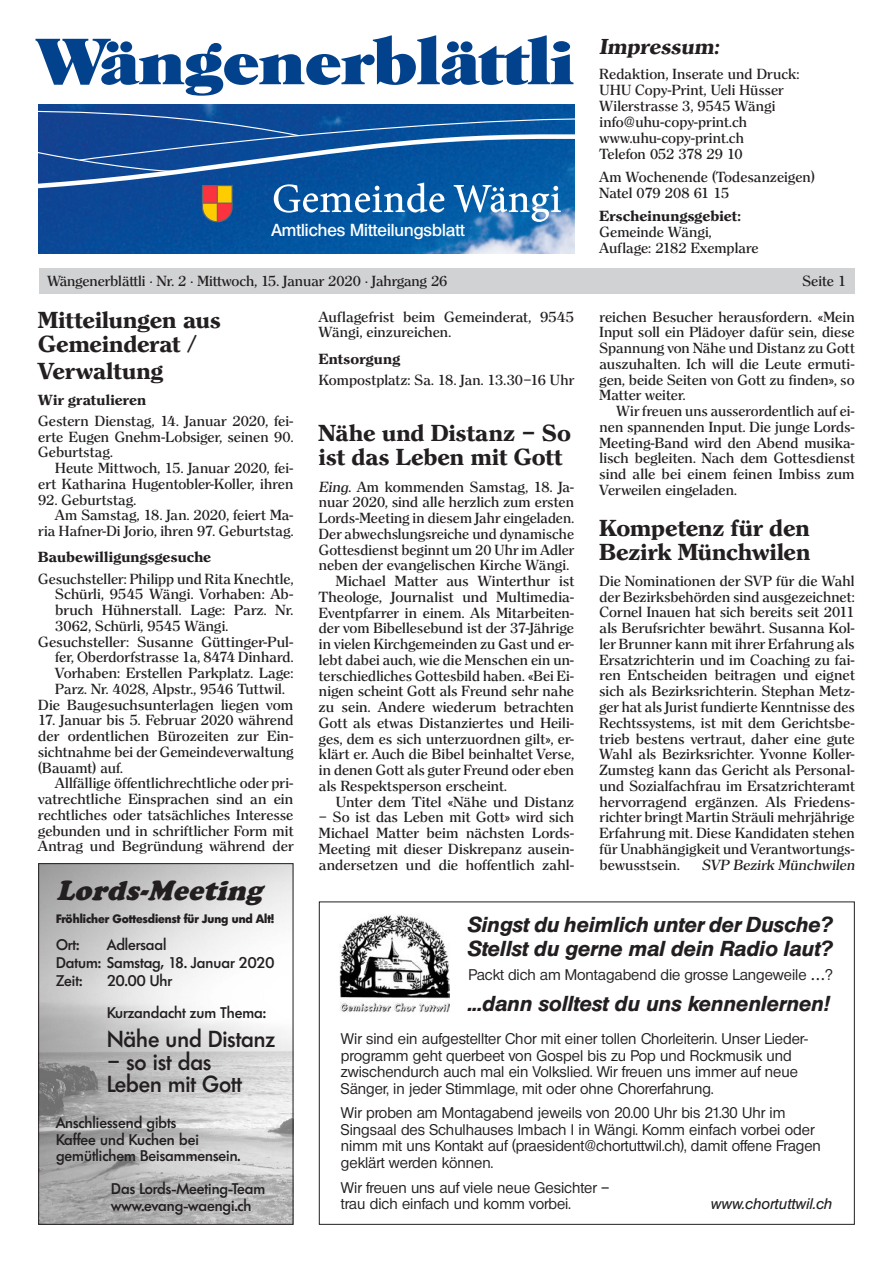
<style>
.page{position:relative;width:893px;height:1263px;background:#fff}
.page>*{position:absolute;margin:0;border:0;box-sizing:border-box;transform-origin:0 0}
.t1{font:800 63px "Horsham";color:#02428c}
.t2{font:italic 900 28.35px "Cooper";color:#231f20}
.t3{font:700 22.5px/24px "Clerface";color:#231f20}
.t4{font:500 22.5px/22.5px "Limerick";color:#231f20;scale:.96 1}
.t5{font:italic 700 21px/24px "Olympia";color:#231f20}
.t6{font:italic 700 21px "Clerface";letter-spacing:.005em;color:#231f20}
.t7{font:600 16.8px "Olympia";color:#fff}
.t8{font:500 15px/16.5px "Olympia";color:#231f20}
.t9{font:500 15px/16.5px "Limerick";color:#231f20}
.t10{font:italic 500 15px "Olympia";color:#231f20}
.t11{font:500 14.25px/15.8px "Clerface";letter-spacing:.01em;color:#231f20;text-align:justify}
.t12{font:700 14.25px "Clerface";letter-spacing:.015em;color:#231f20}
.t13{font:italic 500 14.25px "Clerface";letter-spacing:.01em;color:#231f20}
.t14{font:800 11.85px "Limerick";color:#231f20}
.s1{font-style:italic}
</style>
<div class="page">
<div style="left:39px;top:268px;width:816px;height:25px;background:#d1d2d4"></div>
<img style="left:38px;top:222px;width:536px;height:31px">
<svg style="left:38px;top:104px;width:536px;height:118px;background:#235fa2"></svg>
<img style="left:340px;top:915px;width:109px;height:97px">
<img style="left:40px;top:865px;width:251px;height:358px">
<div style="left:38px;top:863px;width:255px;height:362px;border:1px solid #231f20"></div>
<h1 class="t1" style="left:38px;top:22px;width:537px">Wängenerblättli</h1>
<p class="t7" style="left:271px;top:220px;width:195px">Amtliches Mitteilungsblatt</p>
<h3 class="t6" style="left:600px;top:34px;width:121px">Impressum:</h3>
<p class="t11" style="left:600px;top:66px;width:201px;text-align:left">Redaktion, Inserate und Druck:<br>UHU Copy-Print, Ueli Hüsser<br>Wilerstrasse 3, 9545 Wängi info@uhu-copy-print.ch www.uhu-copy-print.ch<br>Telefon 052 378 29 10</p>
<p class="t11" style="left:600px;top:169px;width:217px">Am Wochenende (Todesanzeigen)<br>Natel 079 208 61 15</p>
<p class="t12" style="left:600px;top:207px;width:143px">Erscheinungsgebiet:</p>
<p class="t11" style="left:600px;top:224px;width:161px">Gemeinde Wängi,<br>Auflage: 2182 Exemplare</p>
<p class="t11" style="left:48px;top:273px;width:401px">Wängenerblättli • Nr. 2 • Mittwoch, 15. Januar 2020 • Jahrgang 26</p>
<p class="t11" style="left:803px;top:273px;width:45px">Seite 1</p>
<h3 class="t3" style="left:38px;top:308px;width:184px">Mitteilungen aus<br>Gemeinderat /</h3>
<h3 class="t3" style="left:38px;top:359px;width:126px">Verwaltung</h3>
<p class="t12" style="left:38px;top:391px;width:109px">Wir gratulieren</p>
<p class="t11" style="left:38px;top:413px;width:257px">Gestern Dienstag, 14. Januar 2020, fei&shy;erte Eugen Gnehm-Lobsiger, seinen 90.<br>Geburtstag.</p>
<p class="t11" style="left:38px;top:460px;width:257px;text-align:right">Heute Mittwoch, 15. Januar 2020, fei&shy;ert Katharina Hugentobler-Koller, ihren</p>
<p class="t11" style="left:38px;top:492px;width:99px">92. Geburtstag.</p>
<p class="t11" style="left:55px;top:508px;width:240px">Am Samstag, 18. Jan. 2020, feiert Ma-</p>
<p class="t11" style="left:38px;top:523px;width:257px">ria Hafner-Di Jorio, ihren 97. Geburtstag.</p>
<p class="t12" style="left:38px;top:549px;width:174px">Baubewilligungsgesuche</p>
<p class="t11" style="left:38px;top:571px;width:257px">Gesuchsteller: Philipp und Rita Knechtle,</p>
<p class="t11" style="left:55px;top:586px;width:240px">Schürli, 9545 Wängi. Vorhaben: Ab-</p>
<p class="t11" style="left:55px;top:602px;width:240px">bruch Hühnerstall. Lage: Parz. Nr.</p>
<p class="t11" style="left:55px;top:618px;width:175px">3062, Schürli, 9545 Wängi.</p>
<p class="t11" style="left:38px;top:634px;width:257px">Gesuchsteller: Susanne Güttinger-Pul-</p>
<p class="t11" style="left:55px;top:649px;width:240px">fer, Oberdorfstrasse 1a, 8474 Dinhard.</p>
<p class="t11" style="left:55px;top:665px;width:240px">Vorhaben: Erstellen Parkplatz. Lage:</p>
<p class="t11" style="left:55px;top:681px;width:231px">Parz. Nr. 4028, Alpstr., 9546 Tuttwil.</p>
<p class="t11" style="left:38px;top:697px;width:257px">Die Baugesuchsunterlagen liegen vom</p>
<p class="t11" style="left:38px;top:712px;width:257px">17. Januar bis 5. Februar 2020 während der ordentlichen Bürozeiten zur Ein&shy;sichtnahme bei der Gemeindeverwaltung (Bauamt) auf.</p>
<p class="t11" style="left:38px;top:775px;width:257px;text-indent:17px">Allfällige öffentlichrechtliche oder pri&shy;vatrechtliche Einsprachen sind an ein rechtliches oder tatsächliches Interesse gebunden und in schriftlicher Form mit Antrag und Begründung während der</p>
<h2 class="t2" style="left:56px;top:874px;width:216px">Lords-Meeting</h2>
<p class="t14" style="left:56px;top:911px;width:220px">Fröhlicher Gottesdienst für Jung und Alt!</p>
<p class="t9" style="left:56px;top:936px;width:25px">Ort:</p>
<p class="t9" style="left:56px;top:936px;width:220px;line-height:18px;text-indent:51px">Adlersaal<br>Datum: Samstag, 18. Januar 2020<br>Zeit:</p>
<p class="t9" style="left:107px;top:965px;width:160px;line-height:31.5px">20.00 Uhr<br>Kurzandacht zum Thema:</p>
<h3 class="t4" style="left:107px;top:1028px;width:177px">Nähe und Distanz</h3>
<h3 class="t4" style="left:107px;top:1050px;width:142px">– so ist das<br>Leben mit Gott</h3>
<p class="t9" style="left:56px;top:1115px;width:186px">Anschliessend gibts<br>Kaffee und Kuchen bei gemütlichem Beisammensein.</p>
<p class="t9" style="left:111px;top:1181px;width:155px">Das Lords-Meeting-Team www.evang-waengi.ch</p>
<p class="t11" style="left:319px;top:309px;width:257px">Auflagefrist beim Gemeinderat, 9545<br>Wängi, einzureichen.</p>
<p class="t12" style="left:319px;top:350px;width:83px">Entsorgung</p>
<p class="t11" style="left:319px;top:372px;width:257px">Kompostplatz: Sa. 18. Jan. 13.30–16 Uhr</p>
<h3 class="t3" style="left:319px;top:421px;width:254px">Nähe und Distanz – So ist das Leben mit Gott</h3>
<p class="t11" style="left:319px;top:479px;width:257px"><span class="s1">Eing</span>. Am kommenden Samstag, 18. Ja-</p>
<p class="t11" style="left:319px;top:494px;width:257px">nuar 2020, sind alle herzlich zum ersten</p>
<p class="t11" style="left:319px;top:510px;width:257px">Lords-Meeting in diesem Jahr eingeladen.</p>
<p class="t11" style="left:319px;top:526px;width:257px">Der abwechslungsreiche und dynamische</p>
<p class="t11" style="left:319px;top:542px;width:257px">Gottesdienst beginnt um 20 Uhr im Adler</p>
<p class="t11" style="left:319px;top:557px;width:252px">neben der evangelischen Kirche Wängi.</p>
<p class="t11" style="left:336px;top:573px;width:240px">Michael Matter aus Winterthur ist</p>
<p class="t11" style="left:319px;top:589px;width:257px">Theologe, Journalist und Multimedia-</p>
<p class="t11" style="left:319px;top:605px;width:257px">Eventpfarrer in einem. Als Mitarbeiten-</p>
<p class="t11" style="left:319px;top:620px;width:257px">der vom Bibellesebund ist der 37-Jährige</p>
<p class="t11" style="left:319px;top:636px;width:257px">in vielen Kirchgemeinden zu Gast und er-</p>
<p class="t11" style="left:319px;top:652px;width:257px">lebt dabei auch, wie die Menschen ein un-</p>
<p class="t11" style="left:319px;top:668px;width:257px">terschiedliches Gottesbild haben. «Bei Ei-</p>
<p class="t11" style="left:319px;top:683px;width:257px">nigen scheint Gott als Freund sehr nahe</p>
<p class="t11" style="left:319px;top:699px;width:257px">zu sein. Andere wiederum betrachten</p>
<p class="t11" style="left:319px;top:715px;width:257px">Gott als etwas Distanziertes und Heili-</p>
<p class="t11" style="left:319px;top:731px;width:257px">ges, dem es sich unterzuordnen gilt», er-</p>
<p class="t11" style="left:319px;top:746px;width:257px">klärt er. Auch die Bibel beinhaltet Verse,</p>
<p class="t11" style="left:319px;top:762px;width:257px">in denen Gott als guter Freund oder eben</p>
<p class="t11" style="left:319px;top:778px;width:190px">als Respektsperson erscheint.</p>
<p class="t11" style="left:336px;top:794px;width:240px">Unter dem Titel «Nähe und Distanz</p>
<p class="t11" style="left:319px;top:809px;width:257px">– So ist das Leben mit Gott» wird sich Michael Matter beim nächsten Lords-Meeting mit dieser Diskrepanz ausein&shy;andersetzen und die hoffentlich zahl-</p>
<p class="t11" style="left:600px;top:309px;width:257px">reichen Besucher herausfordern. «Mein Input soll ein Plädoyer dafür sein, diese Spannung von Nähe und Distanz zu Gott auszuhalten. Ich will die Leute ermuti&shy;gen, beide Seiten von Gott zu finden», so Matter weiter.</p>
<p class="t11" style="left:600px;top:403px;width:257px;text-indent:17px">Wir freuen uns ausserordentlich auf ei&shy;nen spannenden Input. Die junge Lords-Meeting-Band wird den Abend musika&shy;lisch begleiten. Nach dem Gottesdienst sind alle bei einem feinen Imbiss zum Verweilen eingeladen.</p>
<h3 class="t3" style="left:600px;top:516px;width:212px">Kompetenz für den<br>Bezirk Münchwilen</h3>
<p class="t11" style="left:600px;top:573px;width:257px">Die Nominationen der SVP für die Wahl der Bezirksbehörden sind ausgezeichnet:<br>Cornel Inauen hat sich bereits seit 2011 als Berufsrichter bewährt. Susanna Kol&shy;ler Brunner kann mit ihrer Erfahrung als Ersatzrichterin und im Coaching zu fai&shy;ren Entscheiden beitragen und eignet sich als Bezirksrichterin. Stephan Metz&shy;ger hat als Jurist fundierte Kenntnisse des Rechtssystems, ist mit dem Gerichtsbe&shy;trieb bestens vertraut, daher eine gute Wahl als Bezirksrichter. Yvonne Koller-Zumsteg kann das Gericht als Personal&shy;und Sozialfachfrau im Ersatzrichteramt hervorragend ergänzen. Als Friedens&shy;richter bringt Martin Sträuli mehrjährige Erfahrung mit. Diese Kandidaten stehen für Unabhängigkeit und Verantwortungs&shy;bewusstsein.</p>
<p class="t13" style="left:702px;top:856px;width:154px">SVP Bezirk Münchwilen</p>
<h3 class="t5" style="left:468px;top:912px;width:366px">Singst du heimlich unter der Dusche?<br>Stellst du gerne mal dein Radio laut?</h3>
<p class="t8" style="left:468px;top:967px;width:366px">Packt dich am Montagabend die grosse Langeweile …?</p>
<h3 class="t5" style="left:468px;top:992px;width:363px">...dann solltest du uns kennenlernen!</h3>
<p class="t8" style="left:341px;top:1030px;width:469px">Wir sind ein aufgestellter Chor mit einer tollen Chorleiterin. Unser Lieder&shy;programm geht querbeet von Gospel bis zu Pop und Rockmusik und zwischendurch auch mal ein Volkslied. Wir freuen uns immer auf neue Sänger, in jeder Stimmlage, mit oder ohne Chorerfahrung.</p>
<p class="t8" style="left:341px;top:1105px;width:481px">Wir proben am Montagabend jeweils von 20.00 Uhr bis 21.30 Uhr im Singsaal des Schulhauses Imbach I in Wängi. Komm einfach vorbei oder nimm mit uns Kontakt auf (praesident@chortuttwil.ch), damit offene Fragen geklärt werden können.</p>
<p class="t8" style="left:341px;top:1179px;width:270px">Wir freuen uns auf viele neue Gesichter – trau dich einfach und komm vorbei.</p>
<p class="t10" style="left:711px;top:1195px;width:123px">www.chortuttwil.ch</p>
</div>
